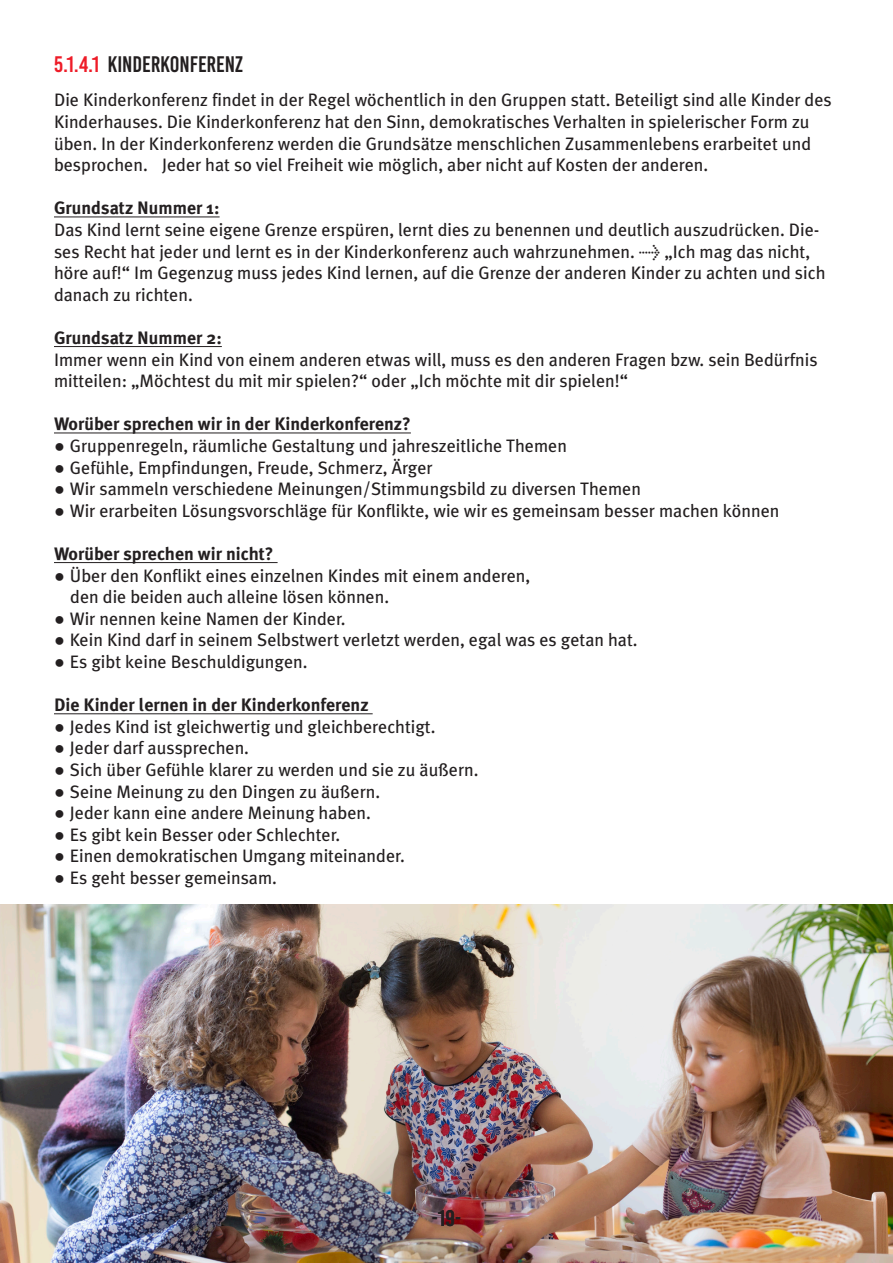
<style>
.page{position:relative;width:893px;height:1263px;background:#fff}
.page>*{position:absolute;margin:0;border:0;box-sizing:border-box;transform-origin:0 0}
.t1{font:22.5px "Bebas Kai";color:#231f20}
.t2{font:18px/21.6px "Meta Plus";color:#231f20}
.t3{font:700 18px "Meta Plus";color:#231f20}
.s1{color:#ee1c28}
.s2{font-family:"Arial"}
</style>
<div class="page">
<img style="left:0;top:904px;width:893px;height:359px">
<hr style="left:54px;top:217px;width:166px;height:1px;background:#231f20">
<hr style="left:54px;top:346px;width:168px;height:1px;background:#231f20">
<hr style="left:54px;top:433px;width:357px;height:1px;background:#231f20">
<hr style="left:54px;top:562px;width:224px;height:1px;background:#231f20">
<hr style="left:54px;top:713px;width:319px;height:1px;background:#231f20">
<p class="t1" style="left:54px;top:52px;width:191px"><span class="s1">5.1.4.1</span> KINDERKONFERENZ</p>
<p class="t2" style="left:54px;top:89px;width:779px">Die Kinderkonferenz findet in der Regel wöchentlich in den Gruppen statt. Beteiligt sind alle Kinder des Kinderhauses. Die Kinderkonferenz hat den Sinn, demokratisches Verhalten in spielerischer Form zu üben. In der Kinderkonferenz werden die Grundsätze menschlichen Zusammenlebens erarbeitet und besprochen. Jeder hat so viel Freiheit wie möglich, aber nicht auf Kosten der anderen.</p>
<p class="t3" style="left:54px;top:198px;width:167px">Grundsatz Nummer 1:</p>
<p class="t2" style="left:54px;top:219px;width:773px">Das Kind lernt seine eigene Grenze erspüren, lernt dies zu benennen und deutlich auszudrücken. Die&shy;ses Recht hat jeder und lernt es in der Kinderkonferenz auch wahrzunehmen. &gt; „Ich mag das nicht, höre auf!“ Im Gegenzug muss jedes Kind lernen, auf die Grenze der anderen Kinder zu achten und sich danach zu richten.</p>
<p class="t3" style="left:54px;top:327px;width:169px">Grundsatz Nummer 2:</p>
<p class="t2" style="left:54px;top:348px;width:765px">Immer wenn ein Kind von einem anderen etwas will, muss es den anderen Fragen bzw. sein Bedürfnis mitteilen: „Möchtest du mit mir spielen?“ oder „Ich möchte mit dir spielen!“</p>
<p class="t3" style="left:54px;top:414px;width:358px">Worüber sprechen wir in der Kinderkonferenz?</p>
<p class="t2" style="left:54px;top:435px;width:514px"><span class="s2">●</span> Gruppenregeln, räumliche Gestaltung und jahreszeitliche Themen</p>
<p class="t2" style="left:54px;top:456px;width:380px"><span class="s2">●</span> Gefühle, Empfindungen, Freude, Schmerz, Ärger</p>
<p class="t2" style="left:54px;top:478px;width:588px"><span class="s2">●</span> Wir sammeln verschiedene Meinungen/Stimmungsbild zu diversen Themen</p>
<p class="t2" style="left:54px;top:500px;width:727px"><span class="s2">●</span> Wir erarbeiten Lösungsvorschläge für Konflikte, wie wir es gemeinsam besser machen können</p>
<p class="t3" style="left:54px;top:543px;width:221px">Worüber sprechen wir nicht?</p>
<p class="t2" style="left:70px;top:564px;width:462px;text-indent:-16px"><span class="s2">●</span> Über den Konflikt eines einzelnen Kindes mit einem anderen, den die beiden auch alleine lösen können.</p>
<p class="t2" style="left:54px;top:608px;width:293px"><span class="s2">●</span> Wir nennen keine Namen der Kinder.</p>
<p class="t2" style="left:54px;top:629px;width:585px"><span class="s2">●</span> Kein Kind darf in seinem Selbstwert verletzt werden, egal was es getan hat.</p>
<p class="t2" style="left:54px;top:651px;width:255px"><span class="s2">●</span> Es gibt keine Beschuldigungen.</p>
<p class="t3" style="left:54px;top:695px;width:316px">Die Kinder lernen in der Kinderkonferenz</p>
<p class="t2" style="left:54px;top:716px;width:383px"><span class="s2">●</span> Jedes Kind ist gleichwertig und gleichberechtigt.</p>
<p class="t2" style="left:54px;top:737px;width:197px"><span class="s2">●</span> Jeder darf aussprechen.</p>
<p class="t2" style="left:54px;top:759px;width:426px"><span class="s2">●</span> Sich über Gefühle klarer zu werden und sie zu äußern.</p>
<p class="t2" style="left:54px;top:780px;width:328px"><span class="s2">●</span> Seine Meinung zu den Dingen zu äußern.</p>
<p class="t2" style="left:54px;top:802px;width:318px"><span class="s2">●</span> Jeder kann eine andere Meinung haben.</p>
<p class="t2" style="left:54px;top:824px;width:288px"><span class="s2">●</span> Es gibt kein Besser oder Schlechter.</p>
<p class="t2" style="left:54px;top:845px;width:352px"><span class="s2">●</span> Einen demokratischen Umgang miteinander.</p>
<p class="t2" style="left:54px;top:867px;width:224px"><span class="s2">●</span> Es geht besser gemeinsam.</p>
<p class="t1" style="left:431px;top:1206px;width:32px">-19-</p>
</div>
